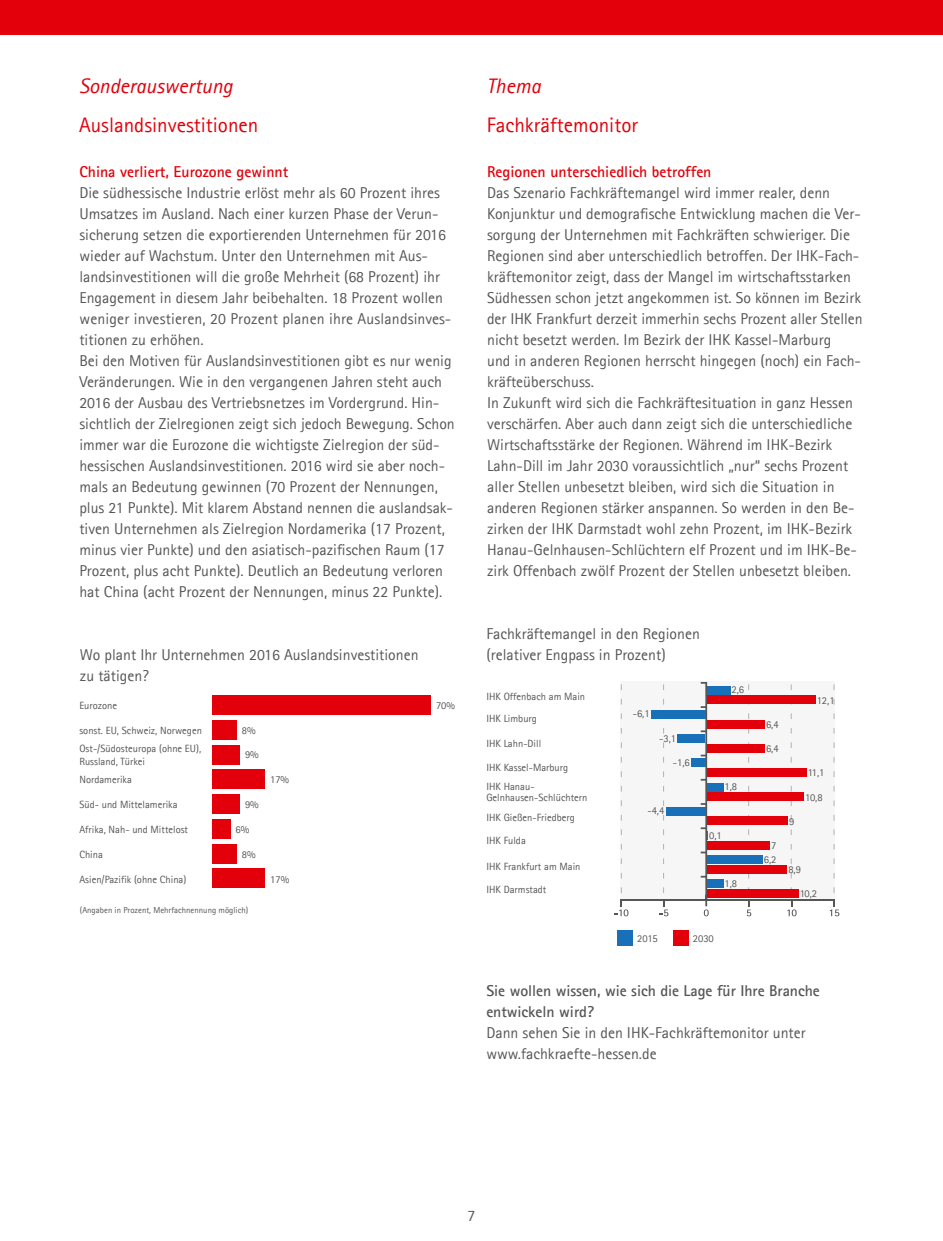
<style>
.page{position:relative;width:943px;height:1241px;background:#fff}
.page>*{position:absolute;margin:0;border:0;box-sizing:border-box;transform-origin:0 0}
.t1{font:21px "Agfa Rotis Sans Serif";color:#e3000b}
.t2{font:italic 21px "Agfa Rotis Sans Serif";color:#e3000b}
.t3{font:15.75px/21px "Agfa Rotis Sans Serif";color:#565655}
.t4{font:700 15.75px "Agfa Rotis Sans Serif";color:#e3000b}
.t5{font:700 15.75px/21px "Agfa Rotis Sans Serif";letter-spacing:-.005em;color:#565655}
.t6{font:10.5px/12.2px "Agfa Rotis Sans Serif";color:#565655}
.t7{font:8.75px "Agfa Rotis Sans Serif";color:#565655}
</style>
<div class="page">
<div style="left:0;top:0;width:943px;height:35px;background:#e3000b"></div>
<div style="left:212px;top:868px;width:53px;height:20px;background:#e3000b"></div>
<div style="left:212px;top:843px;width:25px;height:20px;background:#e3000b"></div>
<div style="left:212px;top:818px;width:19px;height:20px;background:#e3000b"></div>
<div style="left:212px;top:794px;width:28px;height:20px;background:#e3000b"></div>
<div style="left:212px;top:769px;width:53px;height:20px;background:#e3000b"></div>
<div style="left:212px;top:744px;width:28px;height:20px;background:#e3000b"></div>
<div style="left:212px;top:719px;width:25px;height:20px;background:#e3000b"></div>
<div style="left:212px;top:695px;width:219px;height:20px;background:#e3000b"></div>
<div style="left:620px;top:681px;width:215px;height:218px;background:#f6f6f6"></div>
<svg style="left:663px;top:684px;width:1px;height:208px"></svg>
<svg style="left:748px;top:684px;width:1px;height:205px"></svg>
<svg style="left:790px;top:684px;width:1px;height:205px"></svg>
<svg style="left:833px;top:684px;width:1px;height:208px"></svg>
<svg style="left:621px;top:684px;width:1px;height:208px"></svg>
<svg style="left:703px;top:909px;width:5px;height:7px"></svg>
<hr style="left:620px;top:899px;width:215px;height:1px;background:#565655">
<svg style="left:829px;top:900px;width:10px;height:16px"></svg>
<svg style="left:787px;top:900px;width:9px;height:16px"></svg>
<svg style="left:746px;top:900px;width:5px;height:16px"></svg>
<svg style="left:659px;top:900px;width:9px;height:16px"></svg>
<svg style="left:614px;top:900px;width:14px;height:16px"></svg>
<div style="left:707px;top:695px;width:108px;height:9px;background:#e3000b"></div>
<div style="left:707px;top:719px;width:57px;height:9px;background:#e3000b"></div>
<div style="left:707px;top:743px;width:57px;height:9px;background:#e3000b"></div>
<div style="left:707px;top:768px;width:99px;height:8px;background:#e3000b"></div>
<div style="left:707px;top:792px;width:96px;height:9px;background:#e3000b"></div>
<div style="left:707px;top:816px;width:80px;height:9px;background:#e3000b"></div>
<div style="left:707px;top:840px;width:62px;height:9px;background:#e3000b"></div>
<div style="left:707px;top:865px;width:79px;height:8px;background:#e3000b"></div>
<div style="left:707px;top:889px;width:91px;height:8px;background:#e3000b"></div>
<hr style="left:705px;top:681px;width:2px;height:225px;background:#565655">
<div style="left:650px;top:710px;width:55px;height:8px;background:#1770b8"></div>
<div style="left:677px;top:734px;width:28px;height:8px;background:#1770b8"></div>
<div style="left:691px;top:758px;width:14px;height:9px;background:#1770b8"></div>
<div style="left:666px;top:806px;width:39px;height:9px;background:#1770b8"></div>
<div style="left:707px;top:685px;width:23px;height:9px;background:#1770b8"></div>
<div style="left:707px;top:782px;width:16px;height:9px;background:#1770b8"></div>
<svg style="left:700px;top:827px;width:8px;height:12px"></svg>
<div style="left:707px;top:855px;width:55px;height:9px;background:#1770b8"></div>
<div style="left:707px;top:879px;width:16px;height:9px;background:#1770b8"></div>
<div style="left:617px;top:930px;width:15px;height:15px;background:#1770b8"></div>
<div style="left:673px;top:930px;width:15px;height:15px;background:#e3000b"></div>
<h1 class="t2" style="left:79px;top:73px;width:155px">Sonderauswertung</h1>
<h1 class="t1" style="left:79px;top:112px;width:181px">Auslandsinvestitionen</h1>
<p class="t4" style="left:79px;top:161px;width:210px">China verliert, Eurozone gewinnt</p>
<p class="t3" style="left:79px;top:182px;width:377px">Die südhessische Industrie erlöst mehr als 60 Prozent ihres Umsatzes im Ausland. Nach einer kurzen Phase der Verun&shy;sicherung setzen die exportierenden Unternehmen für 2016 wieder auf Wachstum. Unter den Unternehmen mit Aus&shy;landsinvestitionen will die große Mehrheit (68 Prozent) ihr Engagement in diesem Jahr beibehalten. 18 Prozent wollen weniger investieren, 20 Prozent planen ihre Auslandsinves&shy;titionen zu erhöhen.<br>Bei den Motiven für Auslandsinvestitionen gibt es nur wenig Veränderungen. Wie in den vergangenen Jahren steht auch 2016 der Ausbau des Vertriebsnetzes im Vordergrund. Hin&shy;sichtlich der Zielregionen zeigt sich jedoch Bewegung. Schon immer war die Eurozone die wichtigste Zielregion der süd&shy;hessischen Auslandsinvestitionen. 2016 wird sie aber noch&shy;mals an Bedeutung gewinnen (70 Prozent der Nennungen, plus 21 Punkte). Mit klarem Abstand nennen die auslandsak&shy;tiven Unternehmen als Zielregion Nordamerika (17 Prozent, minus vier Punkte) und den asiatisch-pazifischen Raum (17<br>Prozent, plus acht Punkte). Deutlich an Bedeutung verloren hat China (acht Prozent der Nennungen, minus 22 Punkte).</p>
<p class="t3" style="left:80px;top:644px;width:340px">Wo plant Ihr Unternehmen 2016 Auslandsinvestitionen zu tätigen?</p>
<p class="t6" style="left:79px;top:699px;width:39px">Eurozone</p>
<p class="t6" style="left:436px;top:699px;width:20px">70%</p>
<p class="t6" style="left:79px;top:723px;width:124px">sonst. EU, Schweiz, Norwegen</p>
<p class="t6" style="left:242px;top:723px;width:15px">8%</p>
<p class="t6" style="left:79px;top:742px;width:123px">Ost-/Südosteuropa (ohne EU),<br>Russland, Türkei</p>
<p class="t6" style="left:245px;top:748px;width:15px">9%</p>
<p class="t6" style="left:79px;top:773px;width:54px">Nordamerika</p>
<p class="t6" style="left:270px;top:773px;width:21px">17%</p>
<p class="t6" style="left:79px;top:798px;width:100px">Süd- und Mittelamerika</p>
<p class="t6" style="left:245px;top:798px;width:15px">9%</p>
<p class="t6" style="left:79px;top:823px;width:110px">Afrika, Nah- und Mittelost</p>
<p class="t6" style="left:235px;top:823px;width:15px">6%</p>
<p class="t6" style="left:79px;top:847px;width:25px">China</p>
<p class="t6" style="left:242px;top:847px;width:15px">8%</p>
<p class="t6" style="left:79px;top:872px;width:108px">Asien/Pazifik (ohne China)</p>
<p class="t6" style="left:270px;top:872px;width:21px">17%</p>
<p class="t7" style="left:80px;top:904px;width:170px">(Angaben in Prozent, Mehrfachnennung möglich)</p>
<h1 class="t2" style="left:487px;top:73px;width:56px">Thema</h1>
<h1 class="t1" style="left:487px;top:112px;width:153px">Fachkräftemonitor</h1>
<p class="t4" style="left:487px;top:161px;width:226px">Regionen unterschiedlich betroffen</p>
<p class="t3" style="left:487px;top:182px;width:377px">Das Szenario Fachkräftemangel wird immer realer, denn Konjunktur und demografische Entwicklung machen die Ver&shy;sorgung der Unternehmen mit Fachkräften schwieriger. Die Regionen sind aber unterschiedlich betroffen. Der IHK-Fach&shy;kräftemonitor zeigt, dass der Mangel im wirtschaftsstarken Südhessen schon jetzt angekommen ist. So können im Bezirk der IHK Frankfurt derzeit immerhin sechs Prozent aller Stellen nicht besetzt werden. Im Bezirk der IHK Kassel-Marburg<br>und in anderen Regionen herrscht hingegen (noch) ein Fach&shy;kräfteüberschuss.<br>In Zukunft wird sich die Fachkräftesituation in ganz Hessen verschärfen. Aber auch dann zeigt sich die unterschiedliche Wirtschaftsstärke der Regionen. Während im IHK-Bezirk Lahn-Dill im Jahr 2030 voraussichtlich „nur“ sechs Prozent aller Stellen unbesetzt bleiben, wird sich die Situation in anderen Regionen stärker anspannen. So werden in den Be&shy;zirken der IHK Darmstadt wohl zehn Prozent, im IHK-Bezirk Hanau-Gelnhausen-Schlüchtern elf Prozent und im IHK-Be&shy;zirk Offenbach zwölf Prozent der Stellen unbesetzt bleiben.</p>
<p class="t3" style="left:486px;top:623px;width:215px">Fachkräftemangel in den Regionen (relativer Engpass in Prozent)</p>
<p class="t6" style="left:486px;top:685px;width:100px;line-height:22.4px">IHK Offenbach am Main<br>IHK Limburg</p>
<p class="t6" style="left:486px;top:736px;width:56px">IHK Lahn-Dill</p>
<p class="t6" style="left:486px;top:761px;width:83px">IHK Kassel-Marburg</p>
<p class="t6" style="left:632px;top:707px;width:18px">-6,1</p>
<p class="t6" style="left:659px;top:732px;width:18px">-3,1</p>
<p class="t6" style="left:673px;top:756px;width:18px">-1,6</p>
<p class="t6" style="left:486px;top:781px;width:103px;line-height:10.5px">IHK Hanau-<br>Gelnhausen-Schlüchtern</p>
<p class="t6" style="left:486px;top:805px;width:90px;line-height:22.8px">IHK Gießen-Friedberg<br>IHK Fulda</p>
<p class="t6" style="left:486px;top:859px;width:96px">IHK Frankfurt am Main</p>
<p class="t6" style="left:486px;top:883px;width:62px">IHK Darmstadt</p>
<p class="t6" style="left:647px;top:804px;width:18px">-4,4</p>
<p class="t6" style="left:731px;top:683px;width:14px">2,6</p>
<p class="t6" style="left:724px;top:780px;width:14px">1,8</p>
<p class="t6" style="left:709px;top:829px;width:14px">0,1</p>
<p class="t6" style="left:724px;top:877px;width:14px">1,8</p>
<p class="t6" style="left:637px;top:932px;width:22px">2015</p>
<p class="t6" style="left:693px;top:932px;width:22px">2030</p>
<p class="t6" style="left:766px;top:718px;width:14px">6,4</p>
<p class="t6" style="left:766px;top:742px;width:14px">6,4</p>
<p class="t6" style="left:764px;top:838px;width:14px;line-height:14.3px;text-align:right">7<br>6,2</p>
<p class="t6" style="left:816px;top:694px;width:19px">12,1</p>
<p class="t6" style="left:807px;top:766px;width:18px">11,1</p>
<p class="t6" style="left:789px;top:815px;width:7px">9</p>
<p class="t6" style="left:805px;top:791px;width:19px">10,8</p>
<p class="t6" style="left:788px;top:862px;width:14px">8,9</p>
<p class="t6" style="left:799px;top:886px;width:19px">10,2</p>
<p class="t5" style="left:486px;top:979px;width:335px">Sie wollen wissen, wie sich die Lage für Ihre Branche entwickeln wird?</p>
<p class="t3" style="left:486px;top:1021px;width:321px">Dann sehen Sie in den IHK-Fachkräftemonitor unter www.fachkraefte-hessen.de</p>
<p class="t3" style="left:467px;top:1204px;width:9px">7</p>
</div>
